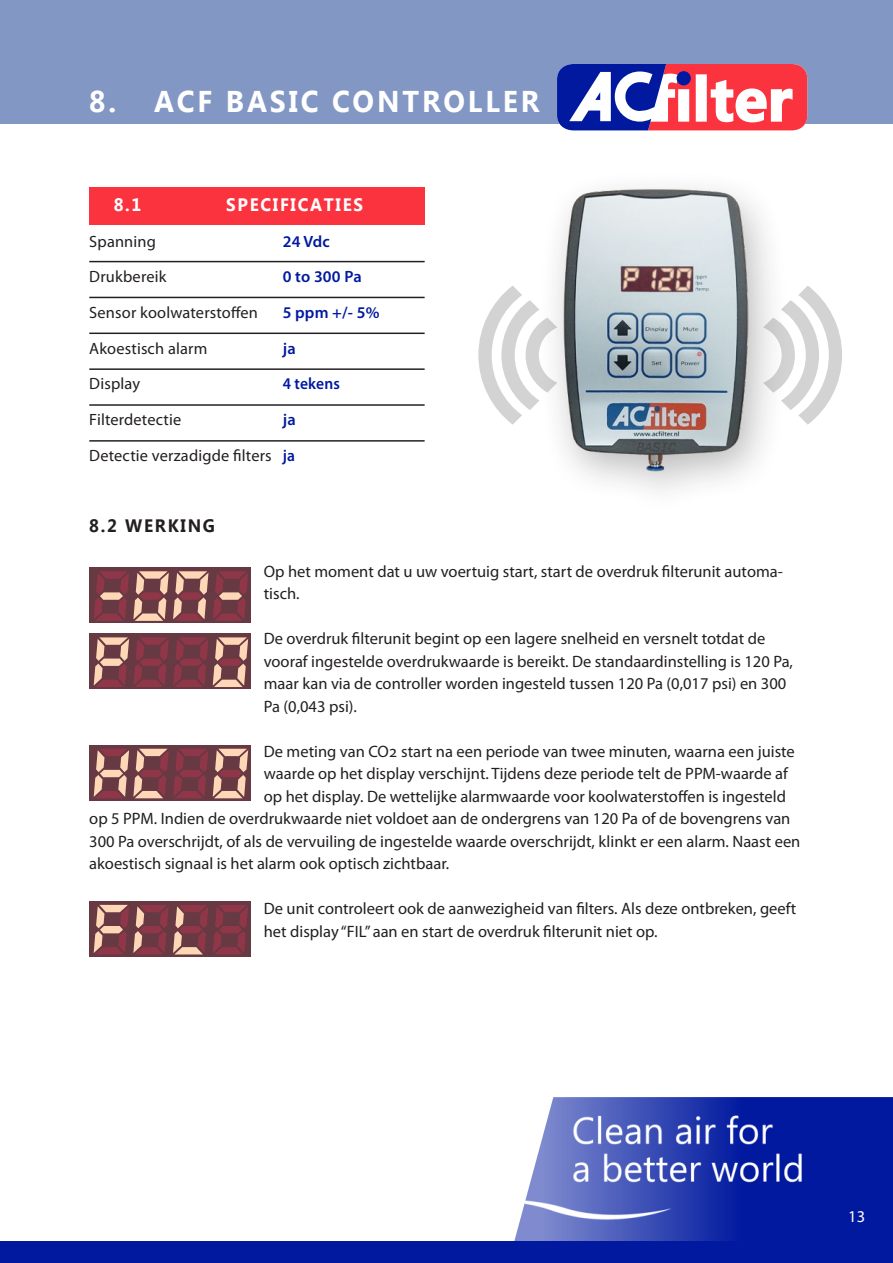
<style>
.page{position:relative;width:893px;height:1263px;background:#fff}
.page>*{position:absolute;margin:0;border:0;box-sizing:border-box;transform-origin:0 0}
.t1{font:700 30px "Microsoft Tai Le";letter-spacing:.1em;color:#fff;scale:.95 1}
.t2{font:700 18px "Microsoft Tai Le";letter-spacing:.1em;color:#fff;scale:.95 1}
.t3{font:700 18px "Microsoft Tai Le";letter-spacing:.1em;color:#231f20;scale:.95 1}
.t4{font:16.5px/22.5px "Myriad Pro";color:#231f20}
.t5{font:16.5px "Myriad Pro";color:#fff}
.t6{font:16.35px "Myriad Pro";letter-spacing:.01em;color:#231f20}
.t7{font:600 16.35px "Myriad Pro";letter-spacing:.01em;color:#00199f}
.t8{font:600 16.35px "Myriad Pro";letter-spacing:.01em;color:#00199f;scale:.95 1}
.s1{font-weight:600;color:#00199f}
</style>
<div class="page">
<div style="left:0;top:0;width:893px;height:123px;background:#8397c5"></div>
<svg style="left:557px;top:64px;width:250px;height:66px;background:#b46f99"></svg>
<div style="left:0;top:1242px;width:893px;height:21px;background:#00199f"></div>
<img style="left:472px;top:1097px;width:421px;height:145px">
<svg style="left:790px;top:286px;width:52px;height:139px"></svg>
<svg style="left:478px;top:286px;width:58px;height:139px"></svg>
<div style="left:536px;top:169px;width:254px;height:348px;background:#231f20;opacity:.3"></div>
<img style="left:545px;top:176px;width:222px;height:308px">
<hr style="left:89px;top:261px;width:336px;height:1px;background:#231f20">
<hr style="left:89px;top:297px;width:336px;height:1px;background:#231f20">
<hr style="left:89px;top:333px;width:336px;height:1px;background:#231f20">
<hr style="left:89px;top:368px;width:336px;height:2px;background:#231f20">
<hr style="left:89px;top:404px;width:336px;height:2px;background:#231f20">
<hr style="left:89px;top:440px;width:336px;height:2px;background:#231f20">
<div style="left:89px;top:187px;width:336px;height:38px;background:#fb333e"></div>
<div style="left:89px;top:567px;width:162px;height:56px;background:#663943"></div>
<svg style="left:94px;top:571px;width:154px;height:50px"></svg>
<div style="left:89px;top:633px;width:162px;height:56px;background:#663943"></div>
<svg style="left:94px;top:637px;width:154px;height:50px"></svg>
<div style="left:89px;top:745px;width:162px;height:56px;background:linear-gradient(to right,#663943,#663943)"></div>
<svg style="left:94px;top:749px;width:154px;height:49px;background:#966061"></svg>
<div style="left:89px;top:901px;width:162px;height:56px;background:#663943"></div>
<svg style="left:94px;top:905px;width:154px;height:49px"></svg>
<p class="t1" style="left:89px;top:84px;width:475px">8. ACF BASIC CONTROLLER</p>
<p class="t2" style="left:114px;top:194px;width:31px">8.1</p>
<p class="t2" style="left:226px;top:194px;width:146px">SPECIFICATIES</p>
<p class="t6" style="left:89px;top:231px;width:68px">Spanning</p>
<p class="t7" style="left:283px;top:231px;width:49px">24 Vdc</p>
<p class="t6" style="left:89px;top:267px;width:79px">Drukbereik</p>
<p class="t7" style="left:283px;top:266px;width:80px">0 to 300 Pa</p>
<p class="t6" style="left:89px;top:302px;width:170px">Sensor koolwaterstoffen</p>
<p class="t7" style="left:283px;top:302px;width:98px">5 ppm +/- 5%</p>
<p class="t6" style="left:89px;top:338px;width:120px">Akoestisch alarm</p>
<p class="t7" style="left:283px;top:338px;width:14px">ja</p>
<p class="t6" style="left:89px;top:374px;width:52px">Display</p>
<p class="t8" style="left:283px;top:373px;width:62px">4 tekens</p>
<p class="t6" style="left:89px;top:409px;width:94px">Filterdetectie</p>
<p class="t7" style="left:283px;top:409px;width:14px">ja</p>
<p class="t6" style="left:89px;top:445px;width:207px">Detectie verzadigde filters <span class="s1">ja</span></p>
<p class="t3" style="left:89px;top:515px;width:134px">8.2 WERKING</p>
<p class="t4" style="left:264px;top:559px;width:520px">Op het moment dat u uw voertuig start, start de overdruk filterunit automa&shy;tisch.</p>
<p class="t4" style="left:264px;top:627px;width:531px">De overdruk filterunit begint op een lagere snelheid en versnelt totdat de vooraf ingestelde overdrukwaarde is bereikt. De standaardinstelling is 120 Pa, maar kan via de controller worden ingesteld tussen 120 Pa (0,017 psi) en 300<br>Pa (0,043 psi).</p>
<p class="t4" style="left:264px;top:739px;width:532px">De meting van CO2 start na een periode van twee minuten, waarna een juiste</p>
<p class="t4" style="left:264px;top:762px;width:526px">waarde op het display verschijnt. Tijdens deze periode telt de PPM-waarde af</p>
<p class="t4" style="left:264px;top:784px;width:524px">op het display. De wettelijke alarmwaarde voor koolwaterstoffen is ingesteld</p>
<p class="t4" style="left:89px;top:807px;width:703px">op 5 PPM. Indien de overdrukwaarde niet voldoet aan de ondergrens van 120 Pa of de bovengrens van</p>
<p class="t4" style="left:89px;top:829px;width:713px">300 Pa overschrijdt, of als de vervuiling de ingestelde waarde overschrijdt, klinkt er een alarm. Naast een</p>
<p class="t4" style="left:89px;top:852px;width:362px">akoestisch signaal is het alarm ook optisch zichtbaar.</p>
<p class="t4" style="left:264px;top:897px;width:534px">De unit controleert ook de aanwezigheid van filters. Als deze ontbreken, geeft het display “FIL” aan en start de overdruk filterunit niet op.</p>
<p class="t5" style="left:848px;top:1206px;width:18px">13</p>
</div>
